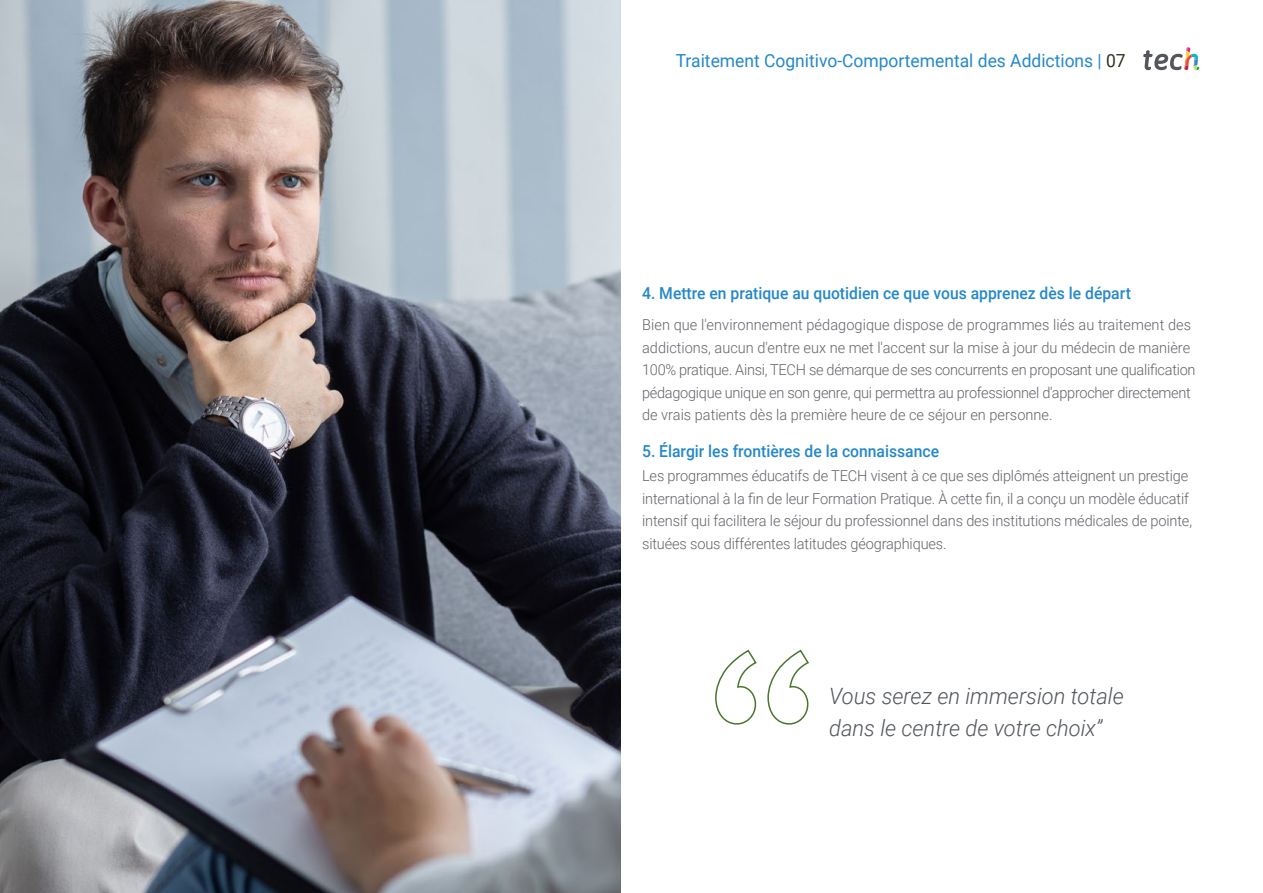
<style>
.page{position:relative;width:1263px;height:893px;background:#fff}
.page>*{position:absolute;margin:0;border:0;box-sizing:border-box;transform-origin:0 0}
.t1{font:italic 300 22.5px/31.5px "Roboto";color:#52555b}
.t2{font:18px "Roboto";color:#2488c9}
.t3{font:500 16.5px "Roboto";color:#2488c9;scale:.95 1}
.t4{font:300 15px/22.5px "Roboto";letter-spacing:-.01em;color:#61646a}
.s1{color:#312e20}
</style>
<div class="page">
<svg style="left:1143px;top:47px;width:56px;height:24px"></svg>
<img style="left:0;top:0;width:621px;height:893px">
<svg style="left:715px;top:649px;width:94px;height:76px"></svg>
<p class="t2" style="left:676px;top:48px;width:451px">Traitement Cognitivo-Comportemental des Addictions | <span class="s1">07</span></p>
<p class="t3" style="left:642px;top:282px;width:516px">4. Mettre en pratique au quotidien ce que vous apprenez dès le départ</p>
<p class="t4" style="left:642px;top:313px;width:555px">Bien que l'environnement pédagogique dispose de programmes liés au traitement des addictions, aucun d'entre eux ne met l'accent sur la mise à jour du médecin de manière 100% pratique. Ainsi, TECH se démarque de ses concurrents en proposant une qualification pédagogique unique en son genre, qui permettra au professionnel d'approcher directement de vrais patients dès la première heure de ce séjour en personne.</p>
<p class="t3" style="left:642px;top:439px;width:314px">5. Élargir les frontières de la connaissance</p>
<p class="t4" style="left:642px;top:464px;width:551px">Les programmes éducatifs de TECH visent à ce que ses diplômés atteignent un prestige international à la fin de leur Formation Pratique. À cette fin, il a conçu un modèle éducatif intensif qui facilitera le séjour du professionnel dans des institutions médicales de pointe, situées sous différentes latitudes géographiques.</p>
<h1 class="t1" style="left:829px;top:680px;width:296px">Vous serez en immersion totale dans le centre de votre choix”</h1>
</div>
